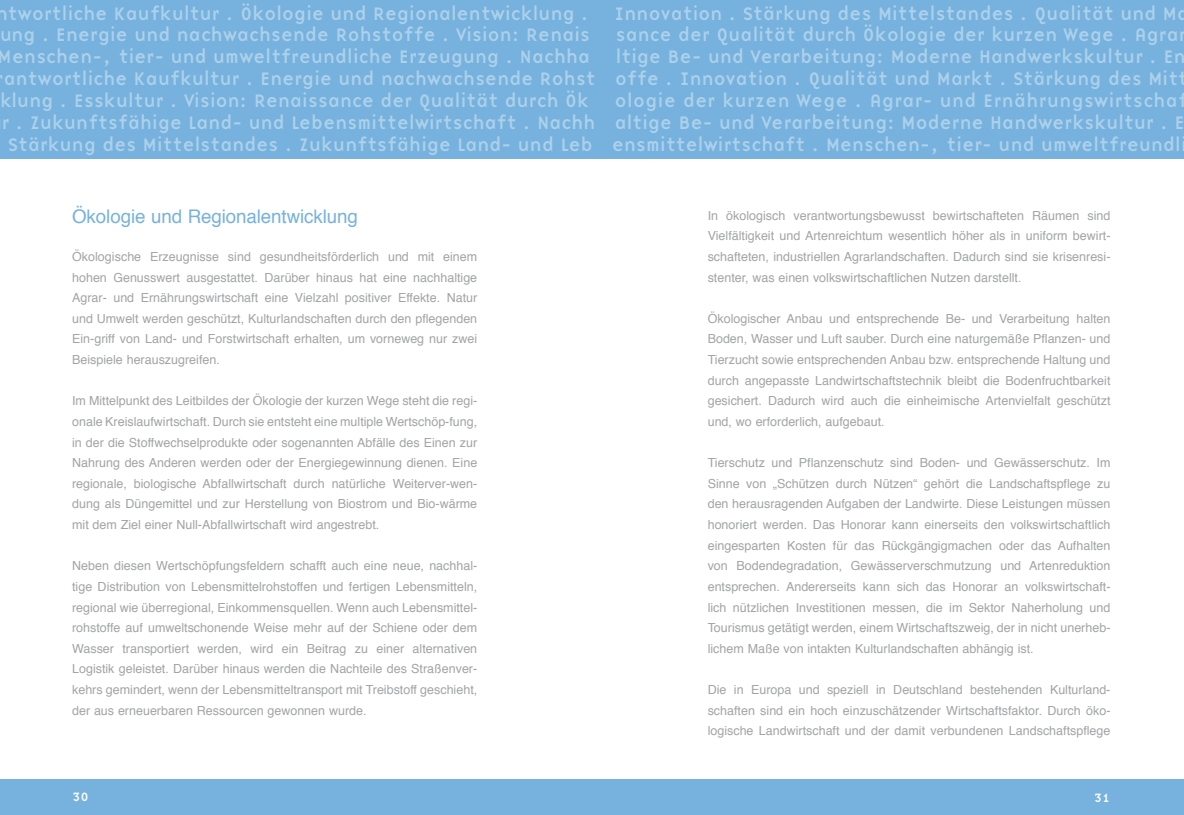
<style>
.page{position:relative;width:1184px;height:815px;background:#fff}
.page>*{position:absolute;margin:0;border:0;box-sizing:border-box;transform-origin:0 0}
.t1{font:18.75px/21.9px "Base Nine";letter-spacing:-.025em;color:#add1eb}
.t2{font:18.75px "Helvetica";letter-spacing:-.005em;color:#76b2dd}
.t3{font:12.5px/20.6px "Helvetica";color:#a2a4a6;text-align:justify}
.t4{font:12.5px "Base Nine";color:#fff}
</style>
<div class="page">
<div style="left:0;top:0;width:1183px;height:159px;background:#76b2dd"></div>
<div style="left:0;top:780px;width:1183px;height:35px;background:#76b2dd"></div>
<h1 class="t1" style="left:-4px;top:2px;width:595px">ntwortliche Kaufkultur . Ökologie und Regionalentwicklung .</h1>
<h1 class="t1" style="left:614px;top:2px;width:576px">Innovation . Stärkung des Mittelstandes . Qualität und Ma</h1>
<h1 class="t1" style="left:-1px;top:24px;width:592px">ung . Energie und nachwachsende Rohstoffe . Vision: Renais</h1>
<h1 class="t1" style="left:615px;top:24px;width:573px">sance der Qualität durch Ökologie der kurzen Wege . Agrar</h1>
<h1 class="t1" style="left:-2px;top:46px;width:594px">Menschen-, tier- und umweltfreundliche Erzeugung . Nachha</h1>
<p class="t1" style="left:-4px;top:46px;width:1194px;text-indent:619px">ltige Be- und Verarbeitung: Moderne Handwerkskultur . En rantwortliche Kaufkultur . Energie und nachwachsende Rohst offe . Innovation . Qualität und Markt . Stärkung des Mitt klung . Esskultur . Vision: Renaissance der Qualität durch Ök</p>
<p class="t1" style="left:1px;top:89px;width:1188px;text-align:right">ologie der kurzen Wege . Agrar- und Ernährungswirtschaf<br>r . Zukunftsfähige Land- und Lebensmittelwirtschaft . Nachh altige Be- und Verarbeitung: Moderne Handwerkskultur . E<br>Stärkung des Mittelstandes . Zukunftsfähige Land- und Leb ensmittelwirtschaft . Menschen-, tier- und umweltfreundli</p>
<h1 class="t2" style="left:72px;top:200px;width:287px">Ökologie und Regionalentwicklung</h1>
<p class="t3" style="left:72px;top:246px;width:407px">Ökologische Erzeugnisse sind gesundheitsförderlich und mit einem hohen Genusswert ausgestattet. Darüber hinaus hat eine nachhaltige Agrar- und Ernährungswirtschaft eine Vielzahl positiver Effekte. Natur und Umwelt werden geschützt, Kulturlandschaften durch den pflegenden Ein-griff von Land- und Forstwirtschaft erhalten, um vorneweg nur zwei Beispiele herauszugreifen.</p>
<p class="t3" style="left:72px;top:390px;width:406px">Im Mittelpunkt des Leitbildes der Ökologie der kurzen Wege steht die regi&shy;onale Kreislaufwirtschaft. Durch sie entsteht eine multiple Wertschöp-fung, in der die Stoffwechselprodukte oder sogenannten Abfälle des Einen zur Nahrung des Anderen werden oder der Energiegewinnung dienen. Eine regionale, biologische Abfallwirtschaft durch natürliche Weiterver-wen&shy;dung als Düngemittel und zur Herstellung von Biostrom und Bio-wärme mit dem Ziel einer Null-Abfallwirtschaft wird angestrebt.</p>
<p class="t3" style="left:72px;top:555px;width:406px">Neben diesen Wertschöpfungsfeldern schafft auch eine neue, nachhal&shy;tige Distribution von Lebensmittelrohstoffen und fertigen Lebensmitteln, regional wie überregional, Einkommensquellen. Wenn auch Lebensmittel&shy;rohstoffe auf umweltschonende Weise mehr auf der Schiene oder dem Wasser transportiert werden, wird ein Beitrag zu einer alternativen Logistik geleistet. Darüber hinaus werden die Nachteile des Straßenver&shy;kehrs gemindert, wenn der Lebensmitteltransport mit Treibstoff geschieht, der aus erneuerbaren Ressourcen gewonnen wurde.</p>
<p class="t3" style="left:707px;top:205px;width:404px">In ökologisch verantwortungsbewusst bewirtschafteten Räumen sind Vielfältigkeit und Artenreichtum wesentlich höher als in uniform bewirt&shy;schafteten, industriellen Agrarlandschaften. Dadurch sind sie krisenresi&shy;stenter, was einen volkswirtschaftlichen Nutzen darstellt.</p>
<p class="t3" style="left:707px;top:308px;width:404px">Ökologischer Anbau und entsprechende Be- und Verarbeitung halten Boden, Wasser und Luft sauber. Durch eine naturgemäße Pflanzen- und Tierzucht sowie entsprechenden Anbau bzw. entsprechende Haltung und durch angepasste Landwirtschaftstechnik bleibt die Bodenfruchtbarkeit gesichert. Dadurch wird auch die einheimische Artenvielfalt geschützt und, wo erforderlich, aufgebaut.</p>
<p class="t3" style="left:707px;top:452px;width:404px">Tierschutz und Pflanzenschutz sind Boden- und Gewässerschutz. Im Sinne von „Schützen durch Nützen“ gehört die Landschaftspflege zu den herausragenden Aufgaben der Landwirte. Diese Leistungen müssen honoriert werden. Das Honorar kann einerseits den volkswirtschaftlich eingesparten Kosten für das Rückgängigmachen oder das Aufhalten von Bodendegradation, Gewässerverschmutzung und Artenreduktion entsprechen. Andererseits kann sich das Honorar an volkswirtschaft&shy;lich nützlichen Investitionen messen, die im Sektor Naherholung und Tourismus getätigt werden, einem Wirtschaftszweig, der in nicht unerheb&shy;lichem Maße von intakten Kulturlandschaften abhängig ist.</p>
<p class="t3" style="left:707px;top:679px;width:404px">Die in Europa und speziell in Deutschland bestehenden Kulturland&shy;schaften sind ein hoch einzuschätzender Wirtschaftsfaktor. Durch öko&shy;logische Landwirtschaft und der damit verbundenen Landschaftspflege</p>
<p class="t4" style="left:72px;top:788px;width:18px">30</p>
<p class="t4" style="left:1093px;top:788px;width:18px">31</p>
</div>
